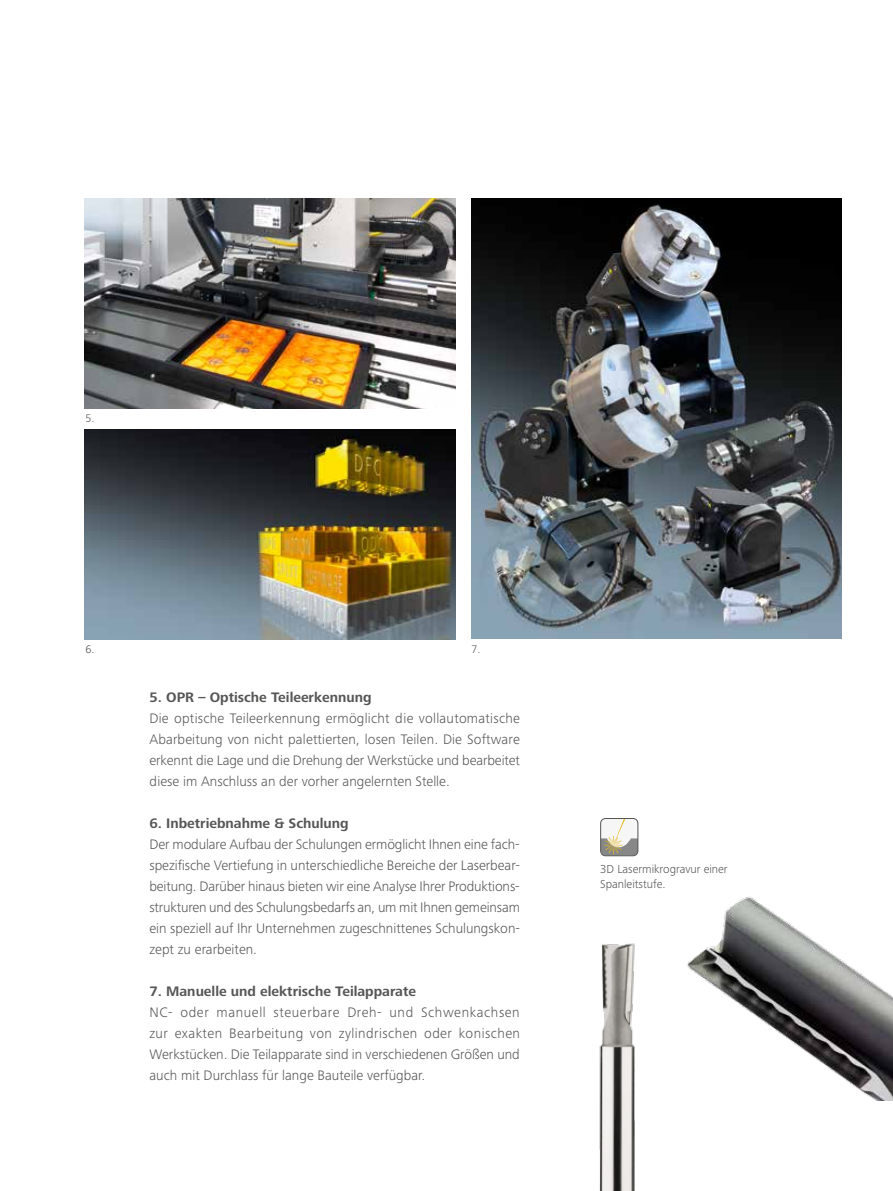
<style>
.page{position:relative;width:893px;height:1191px;background:#fff}
.page>*{position:absolute;margin:0;border:0;box-sizing:border-box;transform-origin:0 0}
.t1{font:300 14.25px/21px "Frutiger Next Pro";color:#565655;text-align:justify}
.t2{font:700 14.25px "Frutiger Next Pro";color:#565655}
.t3{font:300 12px/15px "Frutiger Next Pro";color:#565655}
.t4{font:300 11.4px "Frutiger Next Pro";color:#565655}
</style>
<div class="page">
<img style="left:687px;top:896px;width:206px;height:204px">
<img style="left:599px;top:943px;width:36px;height:248px">
<svg style="left:602px;top:818px;width:36px;height:37px"></svg>
<div style="left:600px;top:818px;width:38px;height:38px;border:1px solid #565655;border-radius:5px"></div>
<img style="left:85px;top:198px;width:371px;height:210px">
<img style="left:85px;top:429px;width:371px;height:210px">
<img style="left:471px;top:198px;width:371px;height:440px">
<p class="t4" style="left:85px;top:412px;width:11px">5.</p>
<p class="t4" style="left:85px;top:643px;width:11px">6.</p>
<p class="t4" style="left:471px;top:643px;width:11px">7.</p>
<p class="t2" style="left:149px;top:689px;width:224px">5. OPR – Optische Teileerkennung</p>
<p class="t1" style="left:149px;top:708px;width:372px">Die optische Teileerkennung ermöglicht die vollautomatische Abarbeitung von nicht palettierten, losen Teilen. Die Software erkennt die Lage und die Drehung der Werkstücke und bearbeitet diese im Anschluss an der vorher angelernten Stelle.</p>
<p class="t2" style="left:149px;top:815px;width:201px">6. Inbetriebnahme &amp; Schulung</p>
<p class="t1" style="left:149px;top:834px;width:372px">Der modulare Aufbau der Schulungen ermöglicht Ihnen eine fach&shy;spezifische Vertiefung in unterschiedliche Bereiche der Laserbear&shy;beitung. Darüber hinaus bieten wir eine Analyse Ihrer Produktions&shy;strukturen und des Schulungsbedarfs an, um mit Ihnen gemeinsam ein speziell auf Ihr Unternehmen zugeschnittenes Schulungskon&shy;zept zu erarbeiten.</p>
<p class="t2" style="left:149px;top:983px;width:268px">7. Manuelle und elektrische Teilapparate</p>
<p class="t1" style="left:149px;top:1002px;width:372px">NC- oder manuell steuerbare Dreh- und Schwenkachsen zur exakten Bearbeitung von zylindrischen oder konischen Werkstücken. Die Teilapparate sind in verschiedenen Größen und auch mit Durchlass für lange Bauteile verfügbar.</p>
<p class="t3" style="left:600px;top:862px;width:129px">3D Lasermikrogravur einer<br>Spanleitstufe.</p>
</div>
